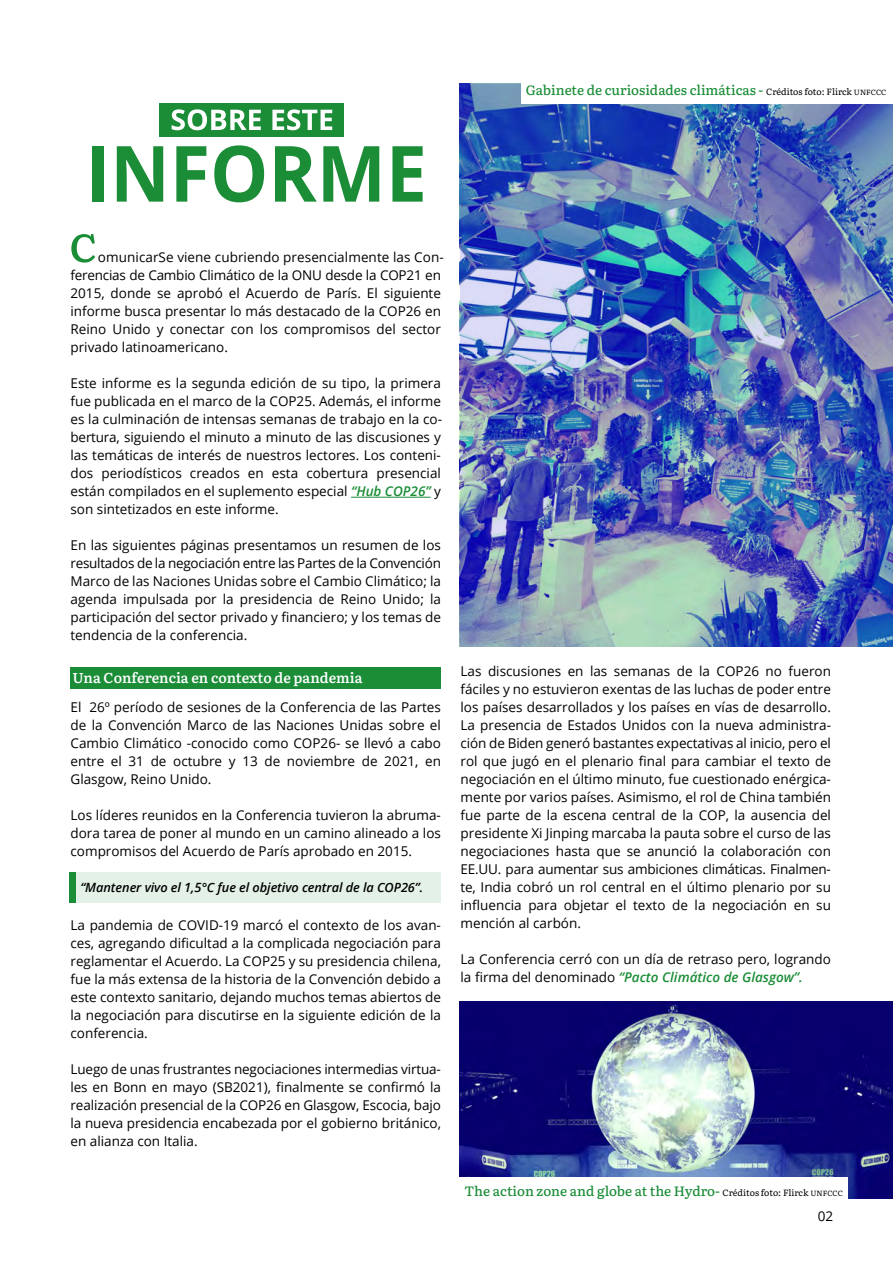
<style>
.page{position:relative;width:893px;height:1263px;background:#fff}
.page>*{position:absolute;margin:0;border:0;box-sizing:border-box;transform-origin:0 0}
.t1{font:600 14.25px "Literata";color:#fff}
.t2{font:13.5px/18px "Open Sans";color:#000;text-align:justify}
.t3{font:500 13.5px "Literata";color:#1b8d37}
.t4{font:italic 600 12.75px "Open Sans";letter-spacing:-.005em;color:#000}
.s1{font-weight:400;font-size:9px;color:#000}
.s2{font-weight:400;font-size:7.5px;color:#000}
.s3{font-weight:600;font-style:italic;color:#1b8d37}
</style>
<div class="page">
<img style="left:460px;top:1002px;width:433px;height:196px">
<hr style="left:351px;top:497px;width:80px;height:1px;background:#1b8d37">
<svg style="left:71px;top:234px;width:24px;height:29px"></svg>
<div style="left:93px;top:146px;width:11px;height:56px;background:#1b8d37"></div>
<svg style="left:117px;top:146px;width:46px;height:56px"></svg>
<svg style="left:176px;top:146px;width:30px;height:56px"></svg>
<svg style="left:214px;top:145px;width:50px;height:57px"></svg>
<svg style="left:275px;top:146px;width:42px;height:56px"></svg>
<svg style="left:323px;top:146px;width:56px;height:56px"></svg>
<svg style="left:392px;top:146px;width:31px;height:56px"></svg>
<div style="left:160px;top:103px;width:184px;height:33px;background:#1b8d37"></div>
<svg style="left:172px;top:109px;width:89px;height:21px"></svg>
<svg style="left:272px;top:109px;width:60px;height:21px"></svg>
<div style="left:71px;top:667px;width:370px;height:21px;background:#1b8d37"></div>
<div style="left:71px;top:873px;width:369px;height:30px;background:#e4f1e7"></div>
<div style="left:70px;top:873px;width:6px;height:30px;background:#1b8d37"></div>
<img style="left:460px;top:84px;width:433px;height:562px">
<div style="left:521px;top:76px;width:372px;height:27px;background:#fff"></div>
<div style="left:458px;top:1177px;width:390px;height:27px;background:#fff"></div>
<p class="t3" style="left:526px;top:79px;width:362px">Gabinete de curiosidades climáticas - <span class="s1">Créditos foto: Flirck</span> <span class="s2">UNFCCC</span></p>
<p class="t2" style="left:71px;top:248px;width:375px;text-align:left;text-indent:27px">omunicarSe viene cubriendo presencialmente las Con&shy;ferencias de Cambio Climático de la ONU desde la COP21 en 2015, donde se aprobó el Acuerdo de París. El siguiente informe busca presentar lo más destacado de la COP26 en Reino Unido y conectar con los compromisos del sector privado latinoamericano.</p>
<p class="t2" style="left:71px;top:374px;width:373px">Este informe es la segunda edición de su tipo, la primera fue publicada en el marco de la COP25. Además, el informe es la culminación de intensas semanas de trabajo en la co&shy;bertura, siguiendo el minuto a minuto de las discusiones y las temáticas de interés de nuestros lectores. Los conteni&shy;dos periodísticos creados en esta cobertura presencial están compilados en el suplemento especial <span class="s3">“Hub COP26”</span> y son sintetizados en este informe.</p>
<p class="t2" style="left:71px;top:536px;width:372px">En las siguientes páginas presentamos un resumen de los resultados de la negociación entre las Partes de la Convención Marco de las Naciones Unidas sobre el Cambio Climático; la agenda impulsada por la presidencia de Reino Unido; la participación del sector privado y financiero; y los temas de tendencia de la conferencia.</p>
<p class="t1" style="left:72px;top:666px;width:292px">Una Conferencia en contexto de pandemia</p>
<p class="t2" style="left:71px;top:698px;width:372px">El 26º período de sesiones de la Conferencia de las Partes de la Convención Marco de las Naciones Unidas sobre el Cambio Climático -conocido como COP26- se llevó a cabo entre el 31 de octubre y 13 de noviembre de 2021, en Glasgow, Reino Unido.</p>
<p class="t2" style="left:71px;top:806px;width:372px">Los líderes reunidos en la Conferencia tuvieron la abruma&shy;dora tarea de poner al mundo en un camino alineado a los compromisos del Acuerdo de París aprobado en 2015.</p>
<p class="t4" style="left:80px;top:879px;width:344px">“Mantener vivo el 1,5°C fue el objetivo central de la COP26”.</p>
<p class="t2" style="left:71px;top:915px;width:372px">La pandemia de COVID-19 marcó el contexto de los avan&shy;ces, agregando dificultad a la complicada negociación para reglamentar el Acuerdo. La COP25 y su presidencia chilena, fue la más extensa de la historia de la Convención debido a este contexto sanitario, dejando muchos temas abiertos de la negociación para discutirse en la siguiente edición de la conferencia.</p>
<p class="t2" style="left:71px;top:1059px;width:372px">Luego de unas frustrantes negociaciones intermedias virtua&shy;les en Bonn en mayo (SB2021), finalmente se confirmó la realización presencial de la COP26 en Glasgow, Escocia, bajo la nueva presidencia encabezada por el gobierno británico, en alianza con Italia.</p>
<p class="t2" style="left:461px;top:662px;width:372px">Las discusiones en las semanas de la COP26 no fueron fáciles y no estuvieron exentas de las luchas de poder entre los países desarrollados y los países en vías de desarrollo.<br>La presencia de Estados Unidos con la nueva administra&shy;ción de Biden generó bastantes expectativas al inicio, pero el rol que jugó en el plenario final para cambiar el texto de negociación en el último minuto, fue cuestionado enérgica&shy;mente por varios países. Asimismo, el rol de China también fue parte de la escena central de la COP, la ausencia del presidente Xi Jinping marcaba la pauta sobre el curso de las negociaciones hasta que se anunció la colaboración con EE.UU. para aumentar sus ambiciones climáticas. Finalmen&shy;te, India cobró un rol central en el último plenario por su influencia para objetar el texto de la negociación en su mención al carbón.</p>
<p class="t2" style="left:461px;top:950px;width:372px">La Conferencia cerró con un día de retraso pero, logrando la firma del denominado <span class="s3">“Pacto Climático de Glasgow”.</span></p>
<p class="t3" style="left:464px;top:1180px;width:380px">The action zone and globe at the Hydro- <span class="s1">Créditos foto: Flirck</span> <span class="s2">UNFCCC</span></p>
<p class="t2" style="left:818px;top:1207px;width:17px">02</p>
</div>
